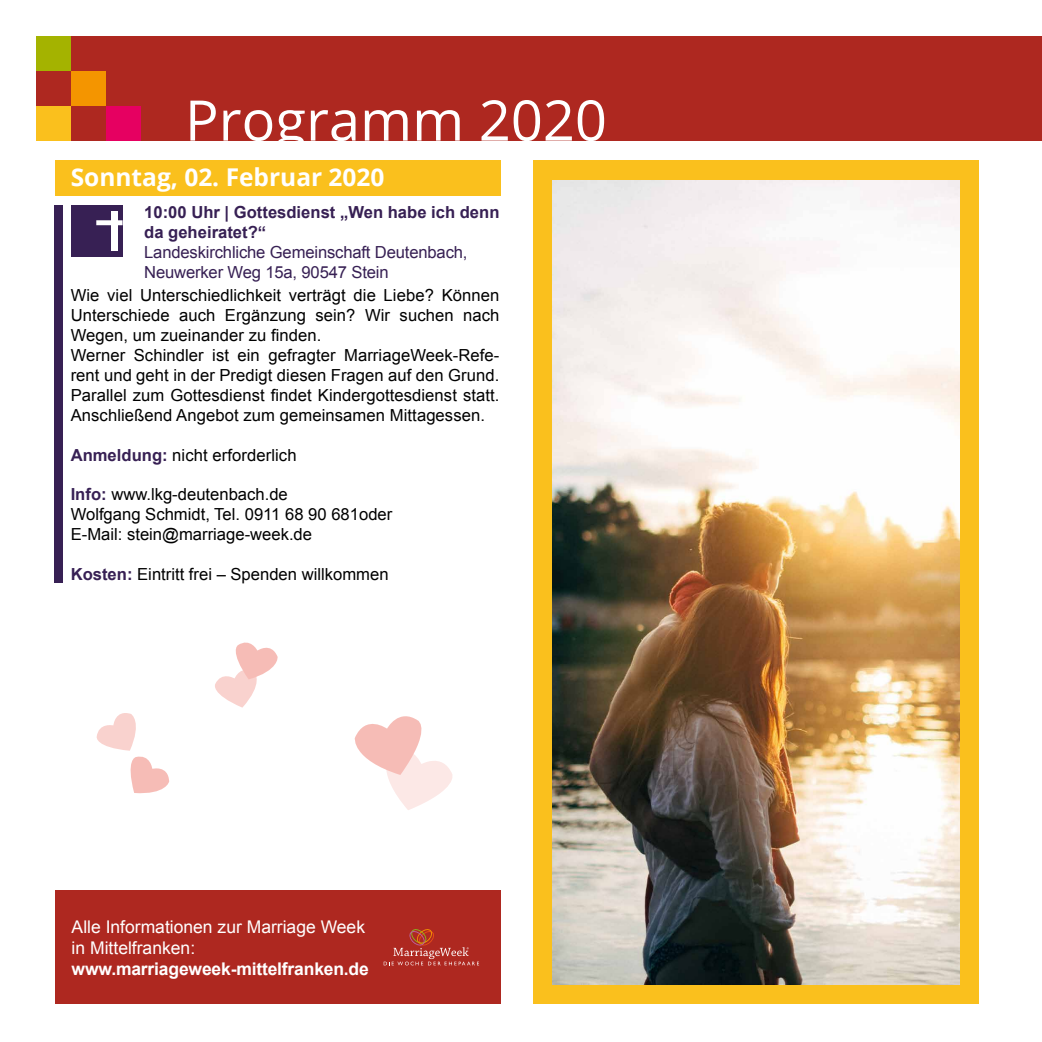
<style>
.page{position:relative;width:1042px;height:1042px;background:#fff}
.page>*{position:absolute;margin:0;border:0;box-sizing:border-box;transform-origin:0 0}
.t1{font:56px "Open Sans";color:#fff}
.t2{font:700 24.5px "Open Sans";color:#fff}
.t3{font:17.5px/21px "Arial";color:#fff}
.t4{font:700 17.5px "Arial";letter-spacing:-.01em;color:#fff}
.t5{font:16.62px/19.9px "Arial";letter-spacing:.005em;color:#000}
.t6{font:16.62px/19.9px "Arial";letter-spacing:-.01em;color:#372054}
.t7{font:700 16.62px/19.9px "Arial";color:#372054}
.s1{font-weight:700;color:#372054}
</style>
<div class="page">
<div style="left:36px;top:36px;width:1006px;height:104px;background:#ae2820"></div>
<div style="left:36px;top:36px;width:35px;height:35px;background:#a4b300"></div>
<div style="left:71px;top:71px;width:35px;height:35px;background:#f49500"></div>
<div style="left:106px;top:106px;width:34px;height:34px;background:#e60061"></div>
<div style="left:36px;top:106px;width:35px;height:34px;background:#fac01d"></div>
<div style="left:55px;top:161px;width:445px;height:35px;background:#fac01d"></div>
<div style="left:533px;top:161px;width:446px;height:843px;background:#fac01d"></div>
<div style="left:71px;top:205px;width:52px;height:52px;background:#372054"></div>
<div style="left:96px;top:220px;width:27px;height:5px;background:#fff"></div>
<div style="left:111px;top:211px;width:7px;height:39px;background:#fff"></div>
<div style="left:55px;top:205px;width:8px;height:377px;background:#372054"></div>
<img style="left:552px;top:180px;width:407px;height:805px">
<div style="left:55px;top:890px;width:445px;height:114px;background:#ae2820"></div>
<svg style="left:384px;top:929px;width:95px;height:36px"></svg>
<svg style="left:215px;top:642px;width:63px;height:65px"></svg>
<svg style="left:354px;top:716px;width:99px;height:94px"></svg>
<svg style="left:96px;top:713px;width:73px;height:81px"></svg>
<h1 class="t1" style="left:185px;top:82px;width:423px">Programm 2020</h1>
<h2 class="t2" style="left:71px;top:160px;width:315px">Sonntag, 02. Februar 2020</h2>
<p class="t7" style="left:144px;top:203px;width:357px">10:00 Uhr | Gottesdienst „Wen habe ich denn da geheiratet?“</p>
<p class="t6" style="left:144px;top:242px;width:325px">Landeskirchliche Gemeinschaft Deutenbach,<br>Neuwerker Weg 15a, 90547 Stein</p>
<p class="t5" style="left:71px;top:285px;width:430px">Wie viel Unterschiedlichkeit verträgt die Liebe? Können Unterschiede auch Ergänzung sein? Wir suchen nach Wegen, um zueinander zu finden.<br>Werner Schindler ist ein gefragter MarriageWeek-Refe&shy;rent und geht in der Predigt diesen Fragen auf den Grund.<br>Parallel zum Gottesdienst findet Kindergottesdienst statt.<br>Anschließend Angebot zum gemeinsamen Mittagessen.</p>
<p class="t5" style="left:71px;top:445px;width:227px"><span class="s1">Anmeldung:</span> nicht erforderlich</p>
<p class="t5" style="left:71px;top:485px;width:323px"><span class="s1">Info:</span> www.lkg-deutenbach.de<br>Wolfgang Schmidt, Tel. 0911 68 90 681oder<br>E-Mail: stein@marriage-week.de</p>
<p class="t5" style="left:71px;top:564px;width:319px"><span class="s1">Kosten:</span> Eintritt frei – Spenden willkommen</p>
<p class="t3" style="left:72px;top:916px;width:295px">Alle Informationen zur Marriage Week in Mittelfranken:</p>
<p class="t4" style="left:72px;top:957px;width:299px">www.marriageweek-mittelfranken.de</p>
</div>
